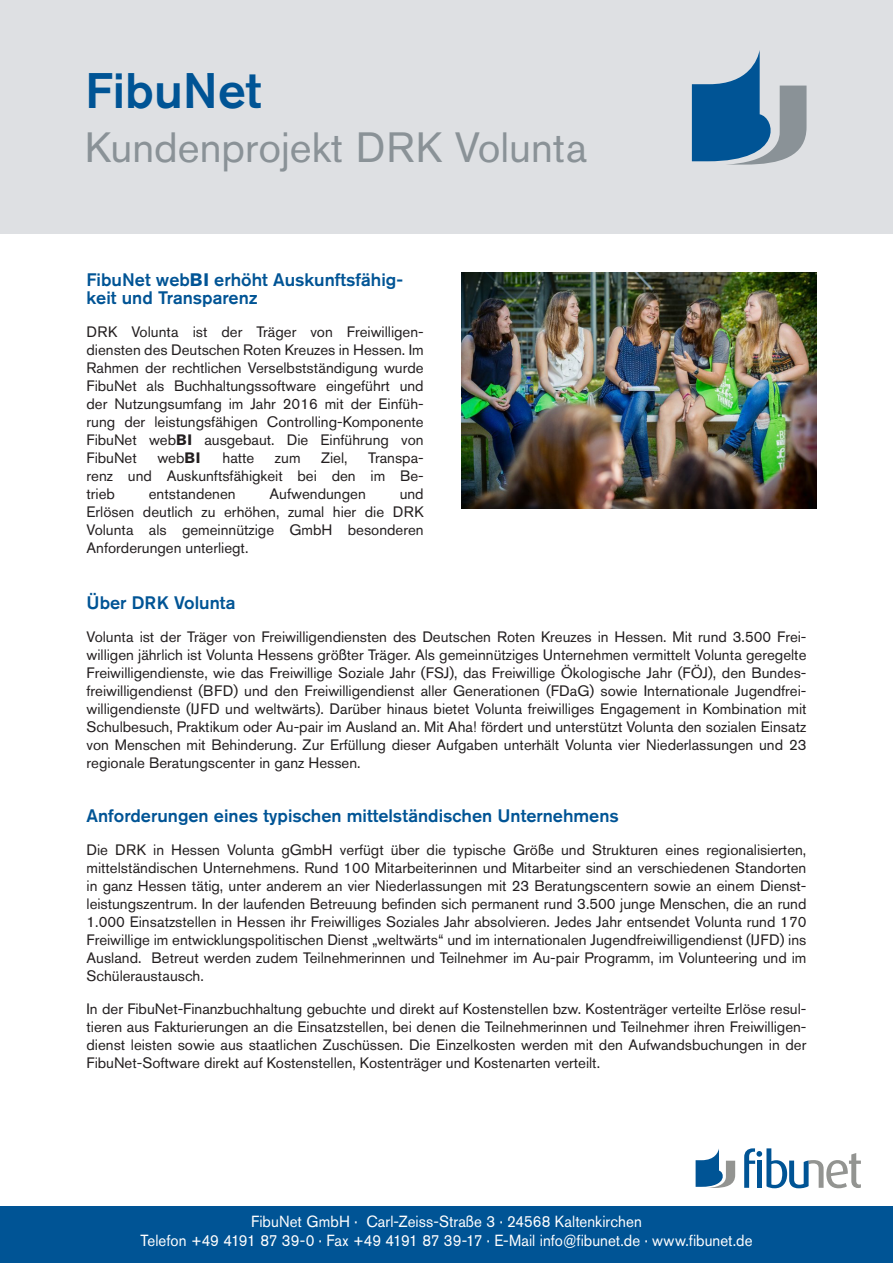
<style>
.page{position:relative;width:893px;height:1263px;background:#fff}
.page>*{position:absolute;margin:0;border:0;box-sizing:border-box;transform-origin:0 0}
.head_light{font:500 49.5px "Akzidenz Grotesk BE";color:#005495}
.head_light-2{font:42px "Akzidenz Grotesk BE";color:#8a9297}
.t1{font:500 18px/18px "Akzidenz Grotesk BE";color:#005495}
.t2{font:16.05px/19.2px "Akzidenz Grotesk BE";letter-spacing:.005em;color:#fff;text-align:center;scale:.94 1}
.t3{font:15px/18px "Akzidenz Grotesk BE";color:#231f20;text-align:justify}
.s1{font-weight:700}
</style>
<div class="page">
<div style="left:0;top:1206px;width:893px;height:57px;background:#005495"></div>
<svg style="left:744px;top:1148px;width:117px;height:40px"></svg>
<svg style="left:696px;top:1149px;width:39px;height:39px"></svg>
<div style="left:0;top:0;width:893px;height:234px;background:#dee0e3"></div>
<svg style="left:692px;top:50px;width:114px;height:115px"></svg>
<img style="left:461px;top:272px;width:355px;height:237px">
<p class="head_light" style="left:85px;top:60px;width:178px">FibuNet</p>
<p class="head_light-2" style="left:85px;top:122px;width:504px">Kundenprojekt DRK Volunta</p>
<p class="t1" style="left:87px;top:270px;width:318px">FibuNet web<span class="s1">BI</span> erhöht Auskunftsfähig&shy;keit und Transparenz</p>
<p class="t3" style="left:87px;top:322px;width:339px">DRK Volunta ist der Träger von Freiwilligen&shy;diensten des Deutschen Roten Kreuzes in Hessen. Im Rahmen der rechtlichen Verselbstständigung wurde FibuNet als Buchhaltungssoftware eingeführt und der Nutzungsumfang im Jahr 2016 mit der Einfüh&shy;rung der leistungsfähigen Controlling-Komponente FibuNet web<span class="s1">BI</span> ausgebaut. Die Einführung von FibuNet</p>
<p class="t3" style="left:87px;top:448px;width:339px;text-indent:282px">Transpa&shy;renz und Auskunftsfähigkeit bei den im Be&shy;trieb</p>
<p class="t3" style="left:157px;top:448px;width:45px">web<span class="s1">BI</span></p>
<p class="t3" style="left:223px;top:448px;width:33px">hatte</p>
<p class="t3" style="left:275px;top:448px;width:27px">zum</p>
<p class="t3" style="left:321px;top:448px;width:28px">Ziel,</p>
<p class="t3" style="left:87px;top:484px;width:339px;text-indent:313px">und Erlösen deutlich zu erhöhen, zumal hier die DRK Volunta als gemeinnützige GmbH besonderen Anforderungen unterliegt.</p>
<p class="t3" style="left:149px;top:484px;width:88px">entstandenen</p>
<p class="t3" style="left:270px;top:484px;width:98px">Aufwendungen</p>
<p class="t1" style="left:87px;top:594px;width:151px">Über DRK Volunta</p>
<p class="t3" style="left:87px;top:628px;width:721px">Volunta ist der Träger von Freiwilligendiensten des Deutschen Roten Kreuzes in Hessen. Mit rund 3.500 Frei&shy;willigen jährlich ist Volunta Hessens größter Träger. Als gemeinnütziges Unternehmen vermittelt Volunta geregelte Freiwilligendienste, wie das Freiwillige Soziale Jahr (FSJ), das Freiwillige Ökologische Jahr (FÖJ), den Bundes&shy;freiwilligendienst (BFD) und den Freiwilligendienst aller Generationen (FDaG) sowie Internationale Jugendfrei&shy;willigendienste (IJFD und weltwärts). Darüber hinaus bietet Volunta freiwilliges Engagement in Kombination mit Schulbesuch, Praktikum oder Au-pair im Ausland an. Mit Aha! fördert und unterstützt Volunta den sozialen Einsatz von Menschen mit Behinderung. Zur Erfüllung dieser Aufgaben unterhält Volunta vier Niederlassungen und 23 regionale Beratungscenter in ganz Hessen.</p>
<p class="t1" style="left:87px;top:807px;width:534px">Anforderungen eines typischen mittelständischen Unternehmens</p>
<p class="t3" style="left:87px;top:841px;width:721px">Die DRK in Hessen Volunta gGmbH verfügt über die typische Größe und Strukturen eines regionalisierten, mittelständischen Unternehmens. Rund 100 Mitarbeiterinnen und Mitarbeiter sind an verschiedenen Standorten in ganz Hessen tätig, unter anderem an vier Niederlassungen mit 23 Beratungscentern sowie an einem Dienst&shy;leistungszentrum. In der laufenden Betreuung befinden sich permanent rund 3.500 junge Menschen, die an rund 1.000 Einsatzstellen in Hessen ihr Freiwilliges Soziales Jahr absolvieren. Jedes Jahr entsendet Volunta rund 170<br>Freiwillige im entwicklungspolitischen Dienst „weltwärts“ und im internationalen Jugendfreiwilligendienst (IJFD) ins Ausland. Betreut werden zudem Teilnehmerinnen und Teilnehmer im Au-pair Programm, im Volunteering und im Schüleraustausch.</p>
<p class="t3" style="left:87px;top:1000px;width:721px">In der FibuNet-Finanzbuchhaltung gebuchte und direkt auf Kostenstellen bzw. Kostenträger verteilte Erlöse resul&shy;tieren aus Fakturierungen an die Einsatzstellen, bei denen die Teilnehmerinnen und Teilnehmer ihren Freiwilligen&shy;dienst leisten sowie aus staatlichen Zuschüssen. Die Einzelkosten werden mit den Aufwandsbuchungen in der FibuNet-Software direkt auf Kostenstellen, Kostenträger und Kostenarten verteilt.</p>
<p class="t2" style="left:140px;top:1212px;width:653px">FibuNet GmbH · Carl-Zeiss-Straße 3 · 24568 Kaltenkirchen<br>Telefon +49 4191 87 39-0 · Fax +49 4191 87 39-17 · E-Mail info@fibunet.de · www.fibunet.de</p>
</div>
